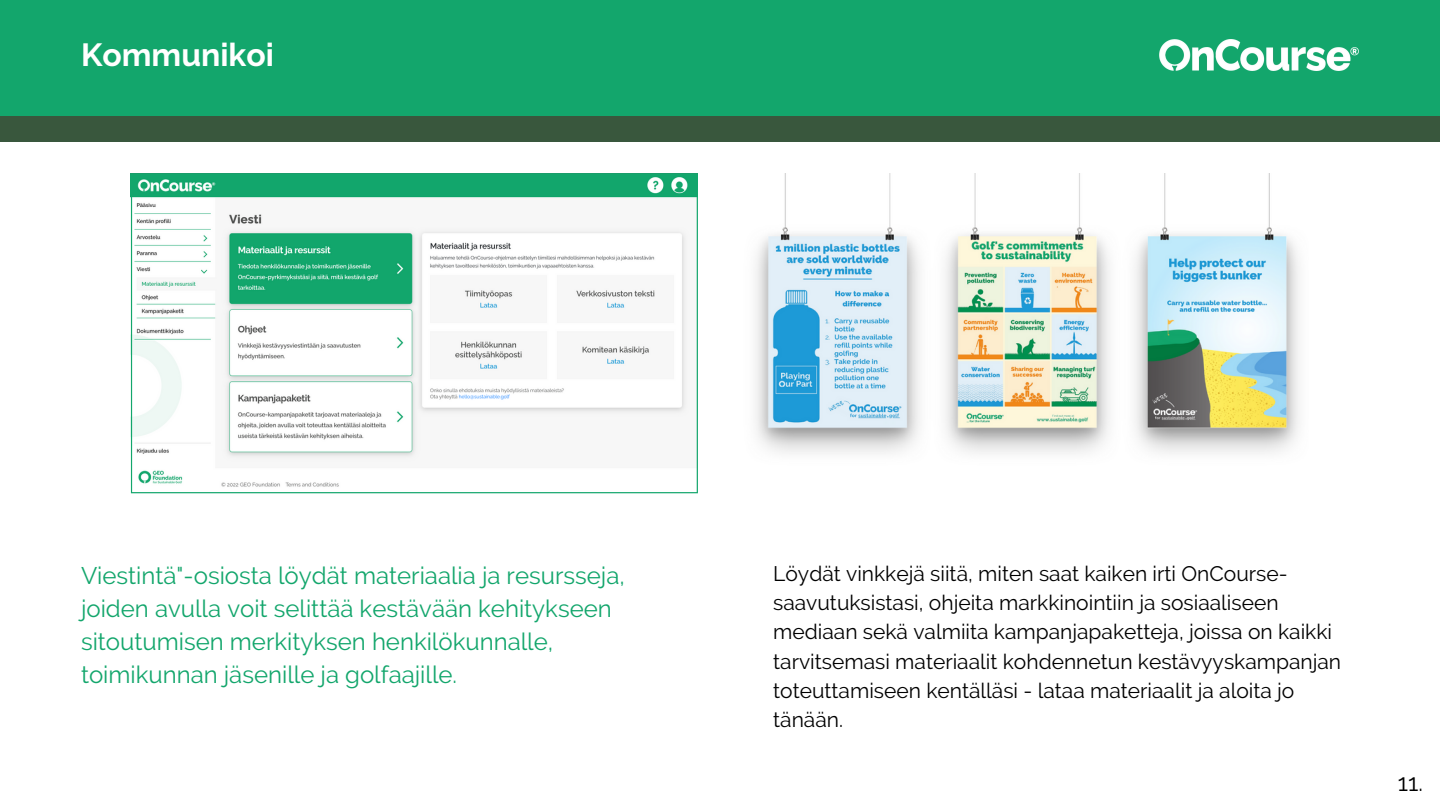
<style>
.page{position:relative;width:1440px;height:810px;background:#fff}
.page>*{position:absolute;margin:0;border:0;box-sizing:border-box;transform-origin:0 0}
.t1{font:700 32px "Raleway";color:#fff}
.t2{font:24px/33px "Raleway";color:#13a66c}
.t3{font:24px "Raleway";color:#000}
.t4{font:21px/29.2px "Raleway";color:#000}
</style>
<div class="page">
<div style="left:0;top:0;width:1440px;height:117px;background:#13a66c"></div>
<div style="left:0;top:116px;width:1440px;height:26px;background:#39573d"></div>
<img style="left:1159px;top:40px;width:200px;height:31px">
<img style="left:755px;top:174px;width:544px;height:280px">
<svg style="left:131px;top:174px;width:567px;height:319px"></svg>
<p class="t1" style="left:81px;top:36px;width:195px">Kommunikoi</p>
<p class="t2" style="left:81px;top:559px;width:545px">Viestintä"-osiosta löydät materiaalia ja resursseja, joiden avulla voit selittää kestävään kehitykseen sitoutumisen merkityksen henkilökunnalle, toimikunnan jäsenille ja golfaajille.</p>
<p class="t4" style="left:773px;top:559px;width:569px">Löydät vinkkejä siitä, miten saat kaiken irti OnCourse&shy;saavutuksistasi, ohjeita markkinointiin ja sosiaaliseen mediaan sekä valmiita kampanjapaketteja, joissa on kaikki tarvitsemasi materiaalit kohdennetun kestävyyskampanjan toteuttamiseen kentälläsi - lataa materiaalit ja aloita jo tänään.</p>
<p class="t3" style="left:1398px;top:768px;width:27px">11.</p>
</div>
